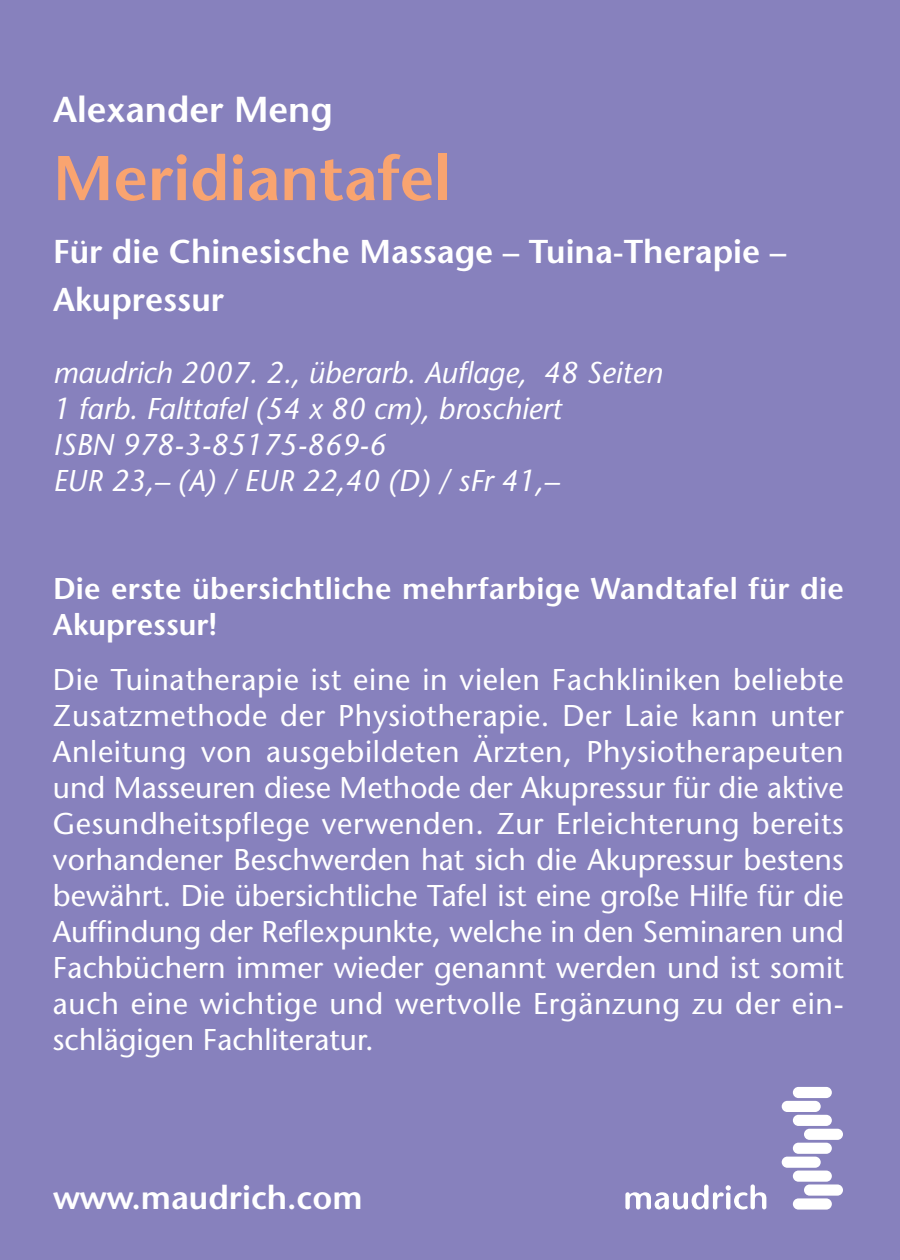
<style>
.page{position:relative;width:900px;height:1260px;background:#fff}
.page>*{position:absolute;margin:0;border:0;box-sizing:border-box;transform-origin:0 0}
.t1{font:600 63px "Stone Sans";color:#f9a470}
.t2{font:600 36px "Stone Sans";color:#fff}
.t3{font:600 33px/48px "Stone Sans";color:#fff}
.t4{font:30px/36px "Stone Sans";color:#fff;text-align:justify}
.t5{font:italic 30px/36px "Stone Sans";color:#fff}
.t6{font:600 30px/36px "Stone Sans";letter-spacing:.01em;color:#fff}
</style>
<div class="page">
<div style="left:0;top:0;width:900px;height:1259px;background:#8781bd"></div>
<div style="left:782px;top:1156px;width:39px;height:11px;background:#fff;border-radius:6px"></div>
<div style="left:793px;top:1170px;width:39px;height:11px;background:#fff;border-radius:6px"></div>
<div style="left:804px;top:1184px;width:39px;height:11px;background:#fff;border-radius:6px"></div>
<div style="left:793px;top:1198px;width:39px;height:11px;background:#fff;border-radius:6px"></div>
<div style="left:782px;top:1100px;width:39px;height:11px;background:#fff;border-radius:6px"></div>
<div style="left:793px;top:1086px;width:39px;height:11px;background:#fff;border-radius:6px"></div>
<div style="left:793px;top:1114px;width:39px;height:11px;background:#fff;border-radius:6px"></div>
<div style="left:804px;top:1128px;width:39px;height:11px;background:#fff;border-radius:6px"></div>
<div style="left:793px;top:1142px;width:39px;height:11px;background:#fff;border-radius:6px"></div>
<svg style="left:625px;top:1184px;width:141px;height:25px"></svg>
<p class="t2" style="left:53px;top:96px;width:282px">Alexander Meng</p>
<h1 class="t1" style="left:53px;top:154px;width:400px">Meridiantafel</h1>
<p class="t3" style="left:53px;top:231px;width:735px">Für die Chinesische Massage – Tuina-Therapie –<br>Akupressur</p>
<p class="t5" style="left:53px;top:358px;width:611px">maudrich 2007. 2., überarb. Auflage, 48 Seiten 1 farb. Falttafel (54 x 80 cm), broschiert<br>ISBN 978-3-85175-869-6<br>EUR 23,– (A) / EUR 22,40 (D) / sFr 41,–</p>
<p class="t6" style="left:53px;top:574px;width:792px">Die erste übersichtliche mehrfarbige Wandtafel für die<br>Akupressur!</p>
<p class="t4" style="left:53px;top:664px;width:792px">Die Tuinatherapie ist eine in vielen Fachkliniken beliebte Zusatzmethode der Physiotherapie. Der Laie kann unter Anleitung von ausgebildeten Ärzten, Physiotherapeuten und Masseuren diese Methode der Akupressur für die aktive Gesundheitspflege verwenden. Zur Erleichterung bereits vorhandener Beschwerden hat sich die Akupressur bestens bewährt. Die übersichtliche Tafel ist eine große Hilfe für die Auffindung der Reflexpunkte, welche in den Seminaren und Fachbüchern immer wieder genannt werden und ist somit auch eine wichtige und wertvolle Ergänzung zu der ein&shy;schlägigen Fachliteratur.</p>
<p class="t3" style="left:53px;top:1176px;width:311px">www.maudrich.com</p>
</div>
